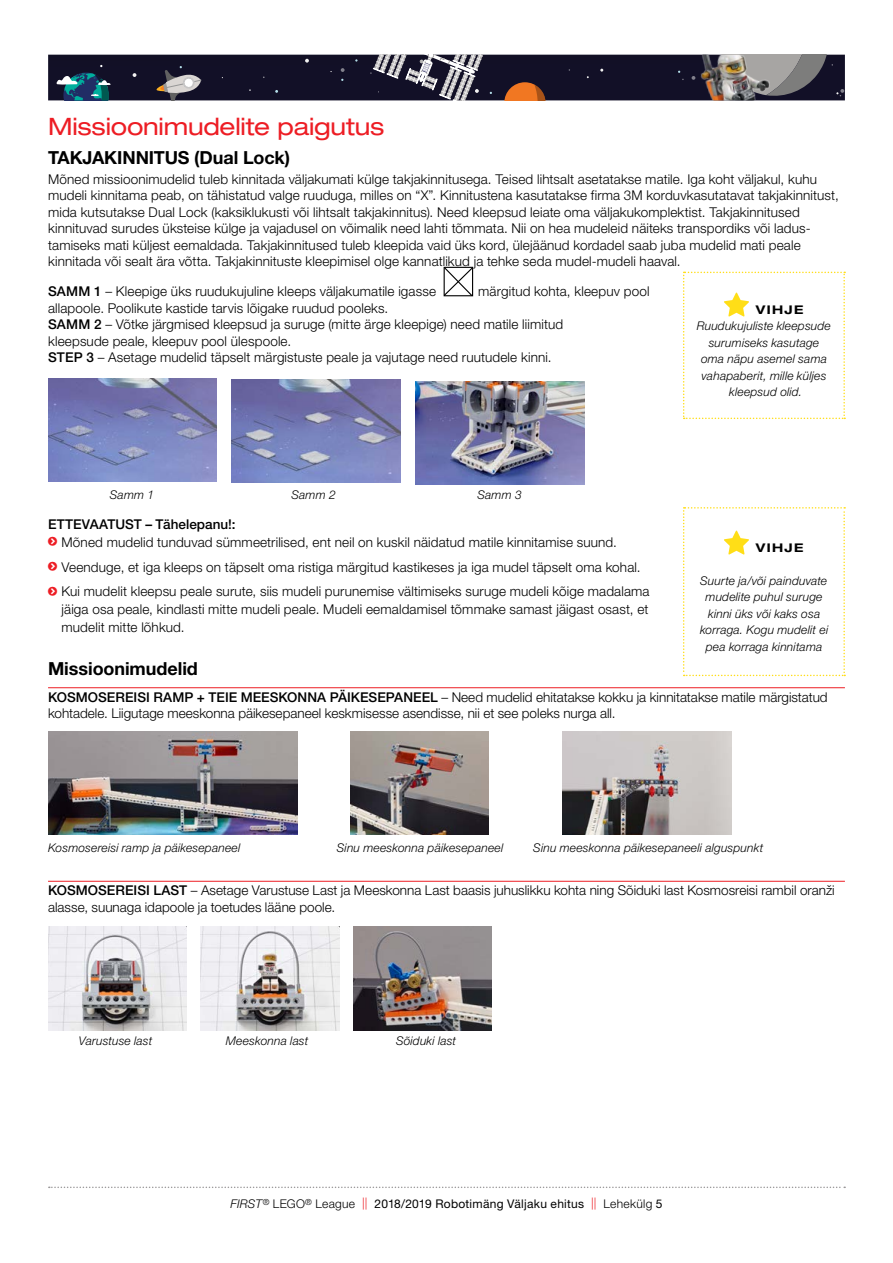
<style>
.page{position:relative;width:893px;height:1263px;background:#fff}
.page>*{position:absolute;margin:0;border:0;box-sizing:border-box;transform-origin:0 0}
.t1{font:expanded 24px "Helvetica Neue";letter-spacing:-.01em;color:#ed1d24}
.t2{font:700 18px "Helvetica Neue";letter-spacing:-.005em;color:#000}
.t3{font:300 13.5px/16.5px "Helvetica Neue";letter-spacing:.01em;color:#000}
.t4{font:500 13.5px "Helvetica Neue";color:#000}
.t5{font:italic 300 12px/16.5px "Helvetica Neue";letter-spacing:.015em;color:#000;text-align:center}
.t6{font:12px "Helvetica Neue";letter-spacing:.02em;color:#000}
.t7{font:700 expanded 12px "Helvetica Neue";letter-spacing:.11em;color:#000}
.s1{font-weight:500}
.s2{font-weight:300;font-style:italic}
.s3{font-weight:300}
.s4{font-weight:300;color:#ed1d24}
</style>
<div class="page">
<svg style="left:49px;top:1186px;width:796px;height:2px"></svg>
<svg style="left:48px;top:54px;width:797px;height:47px;background:#302e40"></svg>
<img style="left:665px;top:55px;width:132px;height:45px">
<hr style="left:48px;top:687px;width:797px;height:1px;background:#ed1d24">
<hr style="left:48px;top:881px;width:797px;height:1px;background:#ed1d24">
<svg style="left:443px;top:266px;width:31px;height:31px"></svg>
<svg style="left:683px;top:272px;width:162px;height:147px"></svg>
<svg style="left:683px;top:507px;width:162px;height:169px"></svg>
<img style="left:48px;top:378px;width:169px;height:104px">
<img style="left:48px;top:731px;width:250px;height:104px">
<img style="left:232px;top:379px;width:169px;height:104px">
<img style="left:350px;top:731px;width:139px;height:104px">
<img style="left:48px;top:927px;width:138px;height:103px">
<img style="left:201px;top:927px;width:138px;height:103px">
<img style="left:353px;top:927px;width:139px;height:103px">
<img style="left:416px;top:381px;width:169px;height:104px">
<img style="left:562px;top:731px;width:169px;height:104px">
<h1 class="t1" style="left:48px;top:112px;width:338px">Missioonimudelite paigutus</h1>
<h2 class="t2" style="left:48px;top:146px;width:244px">TAKJAKINNITUS (Dual Lock)</h2>
<p class="t3" style="left:48px;top:170px;width:792px">Mõned missioonimudelid tuleb kinnitada väljakumati külge takjakinnitusega. Teised lihtsalt asetatakse matile. Iga koht väljakul, kuhu mudeli kinnitama peab, on tähistatud valge ruuduga, milles on “X”. Kinnitustena kasutatakse firma 3M korduvkasutatavat takjakinnitust, mida kutsutakse Dual Lock (kaksiklukusti või lihtsalt takjakinnitus). Need kleepsud leiate oma väljakukomplektist. Takjakinnitused kinnituvad surudes üksteise külge ja vajadusel on võimalik need lahti tõmmata. Nii on hea mudeleid näiteks transpordiks või ladus&shy;tamiseks mati küljest eemaldada. Takjakinnitused tuleb kleepida vaid üks kord, ülejäänud kordadel saab juba mudelid mati peale kinnitada või sealt ära võtta. Takjakinnituste kleepimisel olge kannatlikud ja tehke seda mudel-mudeli haaval.</p>
<p class="t3" style="left:48px;top:283px;width:390px"><span class="s1">SAMM 1</span> – Kleepige üks ruudukujuline kleeps väljakumatile igasse</p>
<p class="t3" style="left:478px;top:283px;width:173px">märgitud kohta, kleepuv pool</p>
<p class="t3" style="left:48px;top:299px;width:517px">allapoole. Poolikute kastide tarvis lõigake ruudud pooleks.<br><span class="s1">SAMM 2</span> – Võtke järgmised kleepsud ja suruge (mitte ärge kleepige) need matile liimitud kleepsude peale, kleepuv pool ülespoole.<br><span class="s1">STEP 3</span> – Asetage mudelid täpselt märgistuste peale ja vajutage need ruutudele kinni.</p>
<p class="t7" style="left:756px;top:302px;width:49px">VIHJE</p>
<p class="t5" style="left:697px;top:318px;width:136px">Ruudukujuliste kleepsude surumiseks kasutage oma näpu asemel sama vahapaberit, mille küljes kleepsud olid.</p>
<p class="t5" style="left:110px;top:486px;width:46px">Samm 1</p>
<p class="t5" style="left:291px;top:486px;width:46px">Samm 2</p>
<p class="t5" style="left:477px;top:486px;width:46px">Samm 3</p>
<p class="t4" style="left:48px;top:516px;width:189px">ETTEVAATUST – Tähelepanu!:</p>
<p class="t3" style="left:62px;top:529px;width:590px;line-height:24.8px">Mõned mudelid tunduvad sümmeetrilised, ent neil on kuskil näidatud matile kinnitamise suund.<br>Veenduge, et iga kleeps on täpselt oma ristiga märgitud kastikeses ja iga mudel täpselt oma kohal.<br>Kui mudelit kleepsu peale surute, siis mudeli purunemise vältimiseks suruge mudeli kõige madalama</p>
<p class="t3" style="left:62px;top:600px;width:588px;line-height:18px">jäiga osa peale, kindlasti mitte mudeli peale. Mudeli eemaldamisel tõmmake samast jäigast osast, et mudelit mitte lõhkud.</p>
<h2 class="t2" style="left:48px;top:657px;width:151px">Missioonimudelid</h2>
<p class="t3" style="left:48px;top:688px;width:781px"><span class="s1">KOSMOSEREISI RAMP + TEIE MEESKONNA PÄIKESEPANEEL</span> – Need mudelid ehitatakse kokku ja kinnitatakse matile märgistatud kohtadele. Liigutage meeskonna päikesepaneel keskmisesse asendisse, nii et see poleks nurga all.</p>
<p class="t7" style="left:756px;top:540px;width:49px">VIHJE</p>
<p class="t5" style="left:700px;top:572px;width:130px">Suurte ja/või painduvate mudelite puhul suruge kinni üks või kaks osa korraga. Kogu mudelit ei pea korraga kinnitama</p>
<p class="t5" style="left:48px;top:839px;width:194px">Kosmosereisi ramp ja päikesepaneel</p>
<p class="t5" style="left:337px;top:839px;width:168px">Sinu meeskonna päikesepaneel</p>
<p class="t5" style="left:533px;top:839px;width:232px">Sinu meeskonna päikesepaneeli alguspunkt</p>
<p class="t3" style="left:48px;top:882px;width:788px"><span class="s1">KOSMOSEREISI LAST</span> – Asetage Varustuse Last ja Meeskonna Last baasis juhuslikku kohta ning Sõiduki last Kosmosreisi rambil oranži alasse, suunaga idapoole ja toetudes lääne poole.</p>
<p class="t5" style="left:79px;top:1032px;width:75px">Varustuse last</p>
<p class="t5" style="left:226px;top:1032px;width:84px">Meeskonna last</p>
<p class="t5" style="left:396px;top:1032px;width:62px">Sõiduki last</p>
<p class="t6" style="left:230px;top:1197px;width:434px"><span class="s2">FIRST</span><sup>®</sup> <span class="s3">LEGO</span><sup>®</sup> <span class="s3">League</span> <span class="s4">||</span> 2018/2019 Robotimäng Väljaku ehitus <span class="s4">||</span> <span class="s3">Lehekülg</span> 5</p>
</div>
